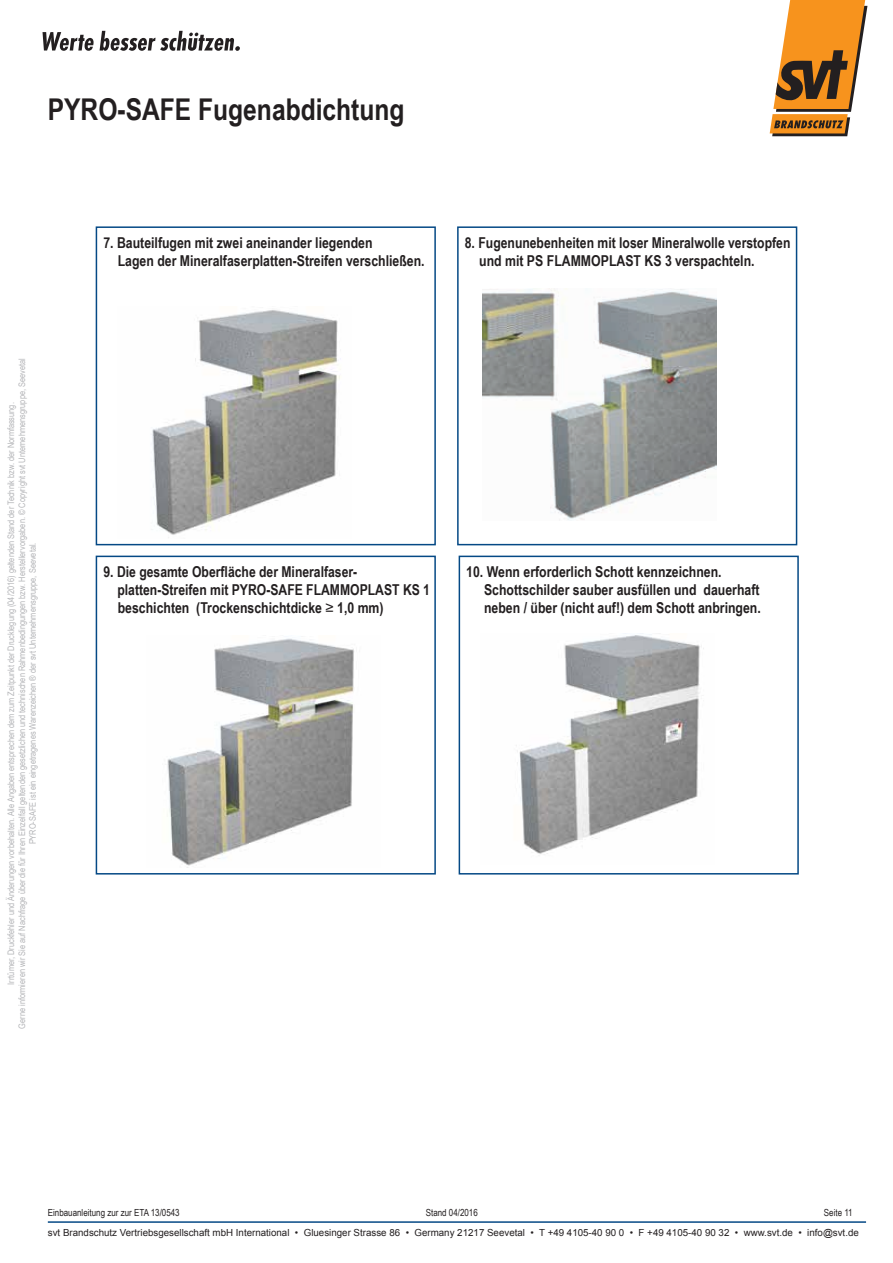
<style>
.page{position:relative;width:893px;height:1263px;background:#fff}
.page>*{position:absolute;margin:0;border:0;box-sizing:border-box;transform-origin:0 0}
.t1{font:700 30px "Arial Narrow";color:#231f20}
.t2{font:700 15px/18px "Arial Narrow";color:#231f20}
.t3{font:9.75px "Arial";color:#231f20}
.t4{font:9.75px "Arial Narrow";color:#231f20}
.t5{font:9px/10.8px "Arial Narrow";color:#b4b5b8;text-align:center}
.s1{font-weight:400}
</style>
<div class="page">
<svg style="left:770px;top:0;width:97px;height:136px"></svg>
<hr style="left:48px;top:1221px;width:818px;height:2px;background:#054985">
<svg style="left:43px;top:32px;width:51px;height:19px"></svg>
<svg style="left:100px;top:31px;width:140px;height:20px"></svg>
<img style="left:152px;top:310px;width:188px;height:228px">
<div style="left:96px;top:226px;width:340px;height:319px;border:2px solid #054985"></div>
<img style="left:483px;top:288px;width:233px;height:232px">
<div style="left:457px;top:226px;width:340px;height:319px;border:2px solid #054985"></div>
<img style="left:167px;top:638px;width:187px;height:230px">
<div style="left:96px;top:556px;width:340px;height:318px;border:2px solid #054985"></div>
<img style="left:516px;top:634px;width:188px;height:221px">
<div style="left:459px;top:556px;width:340px;height:318px;border:2px solid #054985"></div>
<h1 class="t1" style="left:48px;top:87px;width:358px">PYRO-SAFE Fugenabdichtung</h1>
<p class="t5" style="left:5px;top:1028px;width:672px;rotate:-90deg">Irrtümer, Druckfehler und Änderungen vorbehalten. Alle Angaben entsprechen dem zum Zeitpunkt der Drucklegung (04/2016) geltenden Stand der Technik bzw. der Normfassung.<br>Gerne informieren wir Sie auf Nachfrage über die für Ihren Einzelfall geltenden gesetzlichen und technischen Rahmenbedingungen bzw. Herstellervorgaben. © Copyright svt Unternehmensgruppe, Seevetal<br>PYRO-SAFE ist ein eingetragenes Warenzeichen ® der svt Unternehmensgruppe, Seevetal.</p>
<p class="t2" style="left:118px;top:233px;width:308px;text-indent:-14px">7. Bauteilfugen mit zwei aneinander liegenden<br>Lagen der Mineralfaserplatten-Streifen verschließen.</p>
<p class="t2" style="left:479px;top:233px;width:313px;text-indent:-14px">8. Fugenunebenheiten mit loser Mineralwolle verstopfen und mit PS FLAMMOPLAST KS 3 verspachteln.</p>
<p class="t2" style="left:117px;top:562px;width:314px;text-indent:-14px">9. Die gesamte Oberfläche der Mineralfaser&shy;platten-Streifen mit PYRO-SAFE FLAMMOPLAST KS 1 beschichten (Trockenschichtdicke <span class="s1">≥</span> 1,0 mm)</p>
<p class="t2" style="left:484px;top:562px;width:278px;text-indent:-18px">10. Wenn erforderlich Schott kennzeichnen.<br>Schottschilder sauber ausfüllen und dauerhaft neben / über (nicht auf!) dem Schott anbringen.</p>
<p class="t4" style="left:48px;top:1205px;width:133px">Einbauanleitung zur zur ETA 13/0543</p>
<p class="t4" style="left:426px;top:1205px;width:54px">Stand 04/2016</p>
<p class="t4" style="left:824px;top:1205px;width:30px">Seite 11</p>
<p class="t3" style="left:48px;top:1226px;width:813px">svt Brandschutz Vertriebsgesellschaft mbH International • Gluesinger Strasse 86 • Germany 21217 Seevetal • T +49 4105-40 90 0 • F +49 4105-40 90 32 • www.svt.de • info@svt.de</p>
</div>
